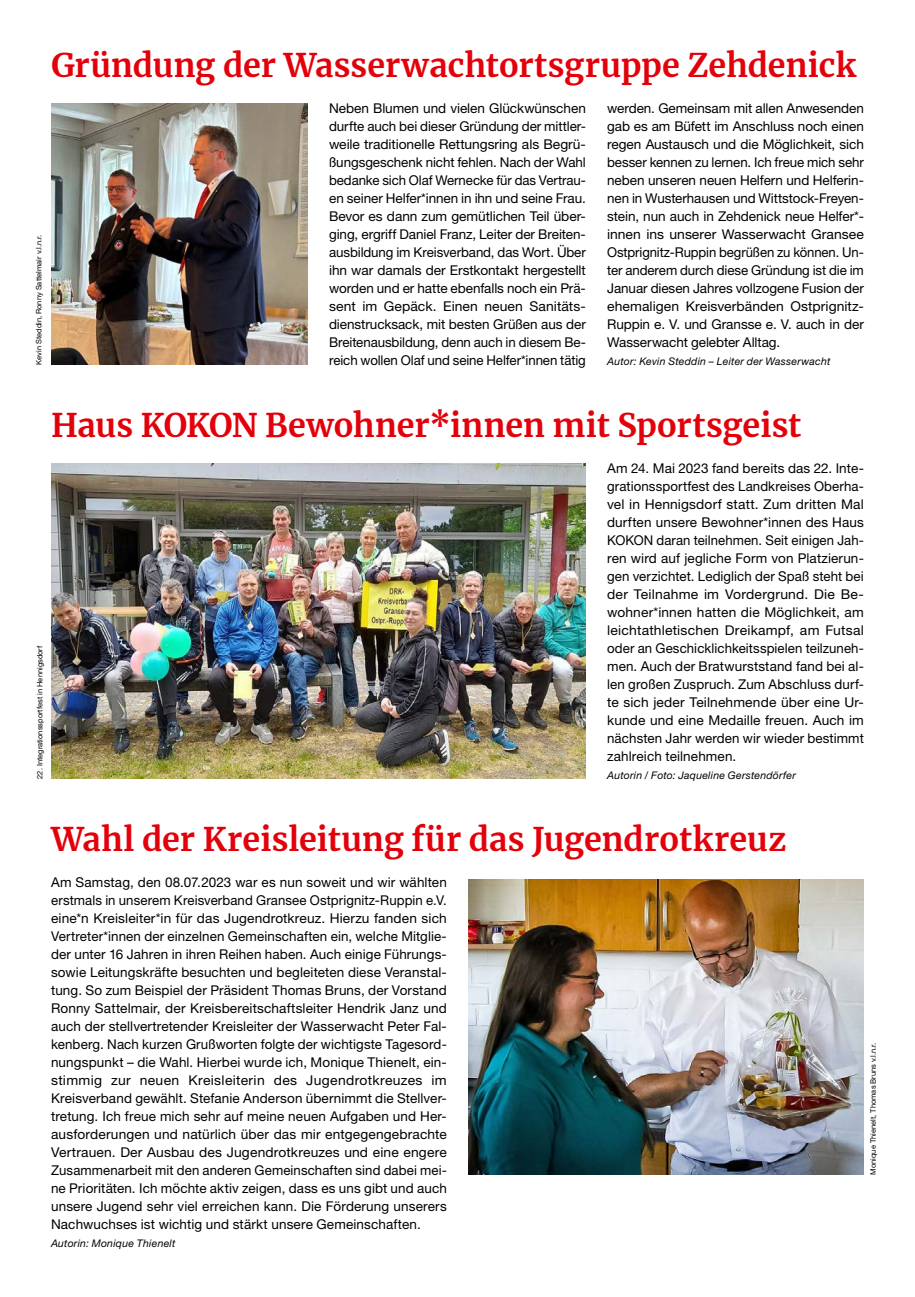
<style>
.page{position:relative;width:915px;height:1297px;background:#fff}
.page>*{position:absolute;margin:0;border:0;box-sizing:border-box;transform-origin:0 0}
.MGB_Headline_23{font:700 32.25px "Merriweather";color:#e3000b}
.MGB_Copy{font:13.5px/18px "Helvetica Neue LT Pro";color:#000;text-align:justify}
.MGB_Copy-2{font:italic 10.5px "Helvetica Neue LT Pro";letter-spacing:.02em;color:#000}
.MGB_Fotocredits{font:7.5px "Helvetica Neue LT Pro";color:#000}
</style>
<div class="page">
<img style="left:51px;top:463px;width:534px;height:316px">
<img style="left:468px;top:879px;width:395px;height:296px">
<img style="left:51px;top:103px;width:257px;height:262px">
<p class="MGB_Fotocredits" style="left:34px;top:365px;width:131px;rotate:-90deg">Kevin Steddin, Ronny Sattelmair v.l.n.r.</p>
<p class="MGB_Headline_23" style="left:51px;top:42px;width:806px">Gründung der Wasserwachtortsgruppe Zehdenick</p>
<p class="MGB_Copy" style="left:607px;top:98px;width:258px">werden. Gemeinsam mit allen Anwesenden gab es am Büfett im Anschluss noch einen regen Austausch und die Möglichkeit, sich besser kennen zu lernen. Ich freue mich sehr neben unseren neuen Helfern und Helferin&shy;nen in Wusterhausen und Wittstock-Freyen&shy;stein, nun auch in Zehdenick neue Helfer*- innen ins unserer Wasserwacht Gransee Ostprignitz-Ruppin begrüßen zu können. Un&shy;ter anderem durch diese Gründung ist die im Januar diesen Jahres vollzogene Fusion der ehemaligen Kreisverbänden Ostprignitz-Ruppin e. V. und Gransse e. V. auch in der Wasserwacht gelebter Alltag.</p>
<p class="MGB_Copy" style="left:329px;top:98px;width:258px">Neben Blumen und vielen Glückwünschen durfte auch bei dieser Gründung der mittler&shy;weile traditionelle Rettungsring als Begrü&shy;ßungsgeschenk nicht fehlen. Nach der Wahl bedanke sich Olaf Wernecke für das Vertrau&shy;en seiner Helfer*innen in ihn und seine Frau.<br>Bevor es dann zum gemütlichen Teil über&shy;ging, ergriff Daniel Franz, Leiter der Breiten&shy;ausbildung im Kreisverband, das Wort. Über ihn war damals der Erstkontakt hergestellt worden und er hatte ebenfalls noch ein Prä&shy;sent im Gepäck. Einen neuen Sanitäts&shy;dienstrucksack, mit besten Grüßen aus der Breitenausbildung, denn auch in diesem Be&shy;reich wollen Olaf und seine Helfer*innen tätig</p>
<p class="MGB_Copy-2" style="left:607px;top:354px;width:225px">Autor: Kevin Steddin – Leiter der Wasserwacht</p>
<p class="MGB_Fotocredits" style="left:35px;top:779px;width:134px;rotate:-90deg">22. Integrationssportfest in Hennigsdorf</p>
<p class="MGB_Headline_23" style="left:51px;top:402px;width:751px">Haus KOKON Bewohner*innen mit Sportsgeist</p>
<p class="MGB_Copy" style="left:607px;top:458px;width:258px">Am 24. Mai 2023 fand bereits das 22. Inte&shy;grationssportfest des Landkreises Oberha&shy;vel in Hennigsdorf statt. Zum dritten Mal durften unsere Bewohner*innen des Haus KOKON daran teilnehmen. Seit einigen Jah&shy;ren wird auf jegliche Form von Platzierun&shy;gen verzichtet. Lediglich der Spaß steht bei der Teilnahme im Vordergrund. Die Be&shy;wohner*innen hatten die Möglichkeit, am leichtathletischen Dreikampf, am Futsal oder an Geschicklichkeitsspielen teilzuneh&shy;men. Auch der Bratwurststand fand bei al&shy;len großen Zuspruch. Zum Abschluss durf&shy;te sich jeder Teilnehmende über eine Ur&shy;kunde und eine Medaille freuen. Auch im nächsten Jahr werden wir wieder bestimmt zahlreich teilnehmen.</p>
<p class="MGB_Copy-2" style="left:607px;top:768px;width:190px">Autorin / Foto: Jaqueline Gerstendörfer</p>
<p class="MGB_Headline_23" style="left:51px;top:816px;width:736px">Wahl der Kreisleitung für das Jugendrotkreuz</p>
<p class="MGB_Copy" style="left:51px;top:872px;width:397px">Am Samstag, den 08.07.2023 war es nun soweit und wir wählten erstmals in unserem Kreisverband Gransee Ostprignitz-Ruppin e.V. eine*n Kreisleiter*in für das Jugendrotkreuz. Hierzu fanden sich Vertreter*innen der einzelnen Gemeinschaften ein, welche Mitglie&shy;der unter 16 Jahren in ihren Reihen haben. Auch einige Führungs&shy;sowie Leitungskräfte besuchten und begleiteten diese Veranstal&shy;tung. So zum Beispiel der Präsident Thomas Bruns, der Vorstand Ronny Sattelmair, der Kreisbereitschaftsleiter Hendrik Janz und auch der stellvertretender Kreisleiter der Wasserwacht Peter Fal&shy;kenberg. Nach kurzen Grußworten folgte der wichtigste Tagesord&shy;nungspunkt – die Wahl. Hierbei wurde ich, Monique Thienelt, ein&shy;stimmig zur neuen Kreisleiterin des Jugendrotkreuzes im Kreisverband gewählt. Stefanie Anderson übernimmt die Stellver&shy;tretung. Ich freue mich sehr auf meine neuen Aufgaben und Her&shy;ausforderungen und natürlich über das mir entgegengebrachte Vertrauen. Der Ausbau des Jugendrotkreuzes und eine engere Zusammenarbeit mit den anderen Gemeinschaften sind dabei mei&shy;ne Prioritäten. Ich möchte aktiv zeigen, dass es uns gibt und auch unsere Jugend sehr viel erreichen kann. Die Förderung unserers Nachwuchses ist wichtig und stärkt unsere Gemeinschaften.</p>
<p class="MGB_Copy-2" style="left:51px;top:1236px;width:126px">Autorin: Monique Thienelt</p>
<p class="MGB_Fotocredits" style="left:868px;top:1175px;width:133px;rotate:-90deg">Monique Thienelt, Thomas Bruns v.l.n.r.</p>
</div>
